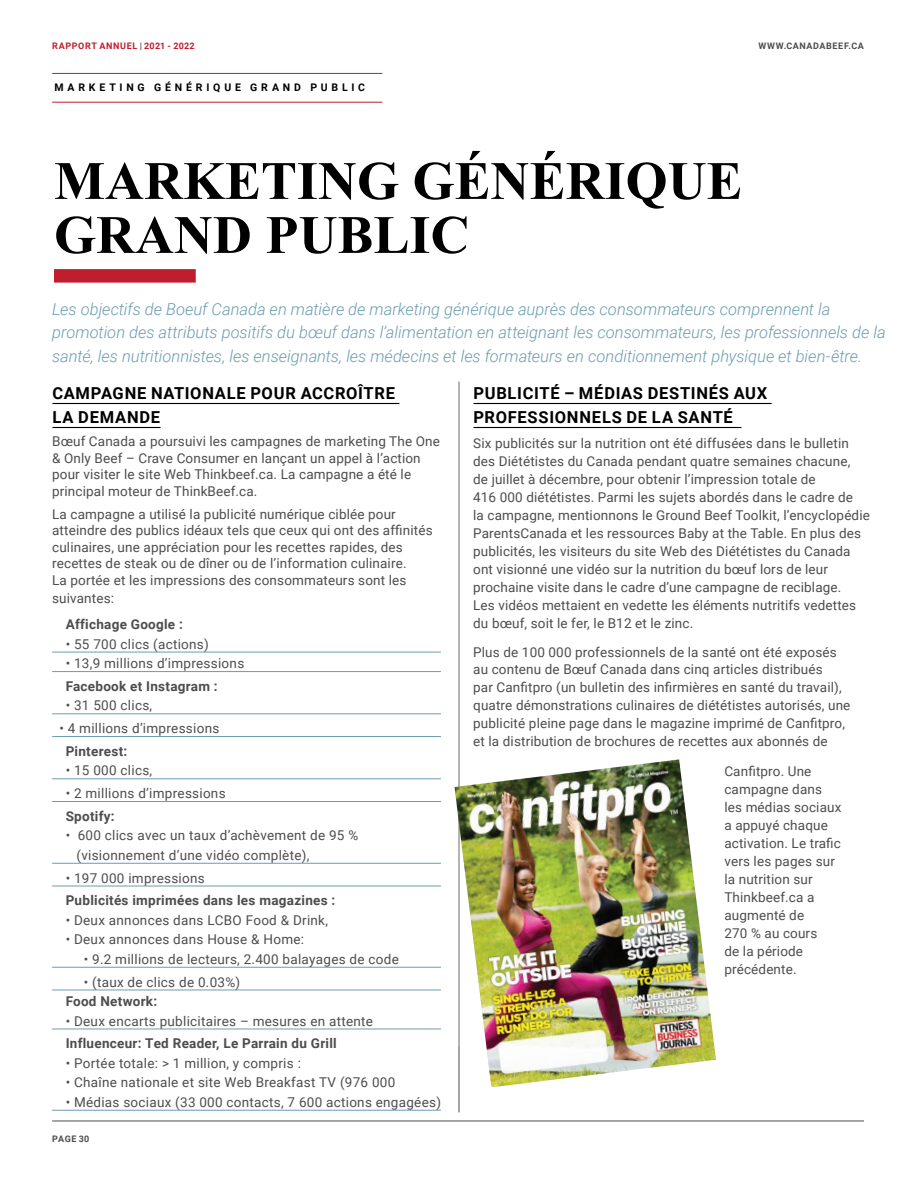
<style>
.page{position:relative;width:918px;height:1188px;background:#fff}
.page>*{position:absolute;margin:0;border:0;box-sizing:border-box;transform-origin:0 0}
.t1{font:700 54px/54px "Times New Roman";color:#000}
.t2{font:italic 300 16.5px/22.5px "Roboto";letter-spacing:-.005em;color:#6a9db2}
.t3{font:700 16.5px/24px "Roboto";letter-spacing:.045em;color:#000}
.t4{font:13.5px/18px "Roboto";letter-spacing:.01em;color:#4d4d4f}
.t5{font:700 13.5px "Roboto";letter-spacing:.02em;color:#4d4d4f}
.t6{font:700 10.5px "Roboto";letter-spacing:.365em;color:#000}
.t7{font:700 9px "Roboto";letter-spacing:.065em;color:#be1e2d}
.t8{font:700 9px "Roboto";letter-spacing:.07em;color:#4d4d4f}
.s1{color:#4d4d4f}
</style>
<div class="page">
<hr style="left:52px;top:1121px;width:812px;height:1px;background:#4d4d4f">
<hr style="left:459px;top:382px;width:1px;height:730px;background:#4d4d4f">
<div style="left:54px;top:269px;width:142px;height:14px;background:#be1e2d"></div>
<hr style="left:52px;top:403px;width:347px;height:1px;background:#000">
<hr style="left:52px;top:427px;width:109px;height:1px;background:#000">
<hr style="left:52px;top:652px;width:389px;height:1px;background:#6a9db2">
<hr style="left:52px;top:671px;width:389px;height:1px;background:#6a9db2">
<hr style="left:52px;top:714px;width:389px;height:1px;background:#6a9db2">
<hr style="left:52px;top:736px;width:389px;height:1px;background:#6a9db2">
<hr style="left:52px;top:779px;width:389px;height:1px;background:#6a9db2">
<hr style="left:52px;top:801px;width:389px;height:1px;background:#6a9db2">
<hr style="left:52px;top:863px;width:389px;height:1px;background:#6a9db2">
<hr style="left:52px;top:886px;width:389px;height:1px;background:#6a9db2">
<hr style="left:52px;top:967px;width:389px;height:1px;background:#6a9db2">
<hr style="left:52px;top:990px;width:389px;height:1px;background:#6a9db2">
<hr style="left:52px;top:1029px;width:389px;height:1px;background:#6a9db2">
<hr style="left:52px;top:1110px;width:389px;height:1px;background:#6a9db2">
<hr style="left:473px;top:403px;width:299px;height:1px;background:#000">
<hr style="left:473px;top:427px;width:268px;height:1px;background:#000">
<hr style="left:458px;top:382px;width:2px;height:664px;background:#bbbab4">
<img style="left:455px;top:759px;width:261px;height:328px">
<hr style="left:52px;top:73px;width:330px;height:1px;background:#be1e2d">
<hr style="left:52px;top:102px;width:330px;height:1px;background:#be1e2d">
<p class="t7" style="left:52px;top:40px;width:144px">RAPPORT ANNUEL <span class="s1">|</span> 2021 - 2022</p>
<p class="t8" style="left:759px;top:40px;width:107px">WWW.CANADABEEF.CA</p>
<p class="t6" style="left:55px;top:80px;width:312px">MARKETING GÉNÉRIQUE GRAND PUBLIC</p>
<h1 class="t1" style="left:54px;top:152px;width:690px">MARKETING GÉNÉRIQUE<br>GRAND PUBLIC</h1>
<p class="t2" style="left:52px;top:298px;width:835px">Les objectifs de Boeuf Canada en matière de marketing générique auprès des consommateurs comprennent la promotion des attributs positifs du bœuf dans l’alimentation en atteignant les consommateurs, les professionnels de la</p>
<p class="t2" style="left:52px;top:344px;width:811px">santé, les nutritionnistes, les enseignants, les médecins et les formateurs en conditionnement physique et bien-être.</p>
<p class="t3" style="left:52px;top:381px;width:344px">CAMPAGNE NATIONALE POUR ACCROÎTRE<br>LA DEMANDE</p>
<p class="t4" style="left:52px;top:433px;width:389px;line-height:16.5px">Bœuf Canada a poursuivi les campagnes de marketing The One &amp; Only Beef – Crave Consumer en lançant un appel à l’action pour visiter le site Web Thinkbeef.ca. La campagne a été le principal moteur de ThinkBeef.ca.</p>
<p class="t4" style="left:52px;top:505px;width:382px;line-height:16.5px">La campagne a utilisé la publicité numérique ciblée pour atteindre des publics idéaux tels que ceux qui ont des affinités culinaires, une appréciation pour les recettes rapides, des recettes de steak ou de dîner ou de l’information culinaire.<br>La portée et les impressions des consommateurs sont les</p>
<p class="t4" style="left:52px;top:589px;width:63px">suivantes:</p>
<p class="t5" style="left:66px;top:615px;width:119px">Affichage Google :</p>
<p class="t4" style="left:66px;top:634px;width:145px">• 55 700 clics (actions)</p>
<p class="t4" style="left:66px;top:654px;width:180px">• 13,9 millions d’impressions</p>
<p class="t5" style="left:66px;top:677px;width:154px">Facebook et Instagram :</p>
<p class="t4" style="left:66px;top:696px;width:88px">• 31 500 clics,</p>
<p class="t4" style="left:59px;top:719px;width:162px">• 4 millions d’impressions</p>
<p class="t5" style="left:66px;top:742px;width:63px">Pinterest:</p>
<p class="t4" style="left:66px;top:761px;width:88px">• 15 000 clics,</p>
<p class="t4" style="left:66px;top:784px;width:162px">• 2 millions d’impressions</p>
<p class="t5" style="left:66px;top:807px;width:50px">Spotify:</p>
<p class="t4" style="left:77px;top:825px;width:283px;line-height:19.5px;text-indent:-11px">• 600 clics avec un taux d’achèvement de 95 % (visionnement d’une vidéo complète),</p>
<p class="t4" style="left:66px;top:868px;width:141px">• 197 000 impressions</p>
<p class="t5" style="left:66px;top:891px;width:271px">Publicités imprimées dans les magazines :</p>
<p class="t4" style="left:66px;top:911px;width:264px">• Deux annonces dans LCBO Food &amp; Drink,</p>
<p class="t4" style="left:66px;top:930px;width:240px">• Deux annonces dans House &amp; Home:</p>
<p class="t4" style="left:84px;top:950px;width:317px">• 9.2 millions de lecteurs, 2.400 balayages de code</p>
<p class="t4" style="left:84px;top:972px;width:158px">• (taux de clics de 0.03%)</p>
<p class="t5" style="left:66px;top:992px;width:93px">Food Network:</p>
<p class="t4" style="left:66px;top:1011px;width:309px">• Deux encarts publicitaires – mesures en attente</p>
<p class="t5" style="left:66px;top:1034px;width:273px">Influenceur: Ted Reader, Le Parrain du Grill</p>
<p class="t4" style="left:66px;top:1053px;width:237px">• Portée totale: &gt; 1 million, y compris :</p>
<p class="t4" style="left:66px;top:1073px;width:331px">• Chaîne nationale et site Web Breakfast TV (976 000</p>
<p class="t4" style="left:66px;top:1092px;width:377px">• Médias sociaux (33 000 contacts, 7 600 actions engagées)</p>
<p class="t3" style="left:473px;top:381px;width:295px">PUBLICITÉ – MÉDIAS DESTINÉS AUX<br>PROFESSIONNELS DE LA SANTÉ</p>
<p class="t4" style="left:473px;top:433px;width:398px">Six publicités sur la nutrition ont été diffusées dans le bulletin des Diététistes du Canada pendant quatre semaines chacune,<br>de juillet à décembre, pour obtenir l’impression totale de<br>416 000 diététistes. Parmi les sujets abordés dans le cadre de<br>la campagne, mentionnons le Ground Beef Toolkit, l’encyclopédie ParentsCanada et les ressources Baby at the Table. En plus des publicités, les visiteurs du site Web des Diététistes du Canada ont visionné une vidéo sur la nutrition du bœuf lors de leur prochaine visite dans le cadre d’une campagne de reciblage.<br>Les vidéos mettaient en vedette les éléments nutritifs vedettes du bœuf, soit le fer, le B12 et le zinc.</p>
<p class="t4" style="left:473px;top:642px;width:379px">Plus de 100 000 professionnels de la santé ont été exposés au contenu de Bœuf Canada dans cinq articles distribués<br>par Canfitpro (un bulletin des infirmières en santé du travail), quatre démonstrations culinaires de diététistes autorisés, une publicité pleine page dans le magazine imprimé de Canfitpro, et la distribution de brochures de recettes aux abonnés de</p>
<p class="t4" style="left:724px;top:762px;width:119px">Canfitpro. Une campagne dans les médias sociaux a appuyé chaque activation. Le trafic vers les pages sur la nutrition sur<br>Thinkbeef.ca a augmenté de<br>270 % au cours<br>de la période précédente.</p>
<p class="t8" style="left:52px;top:1133px;width:39px">PAGE 30</p>
</div>
